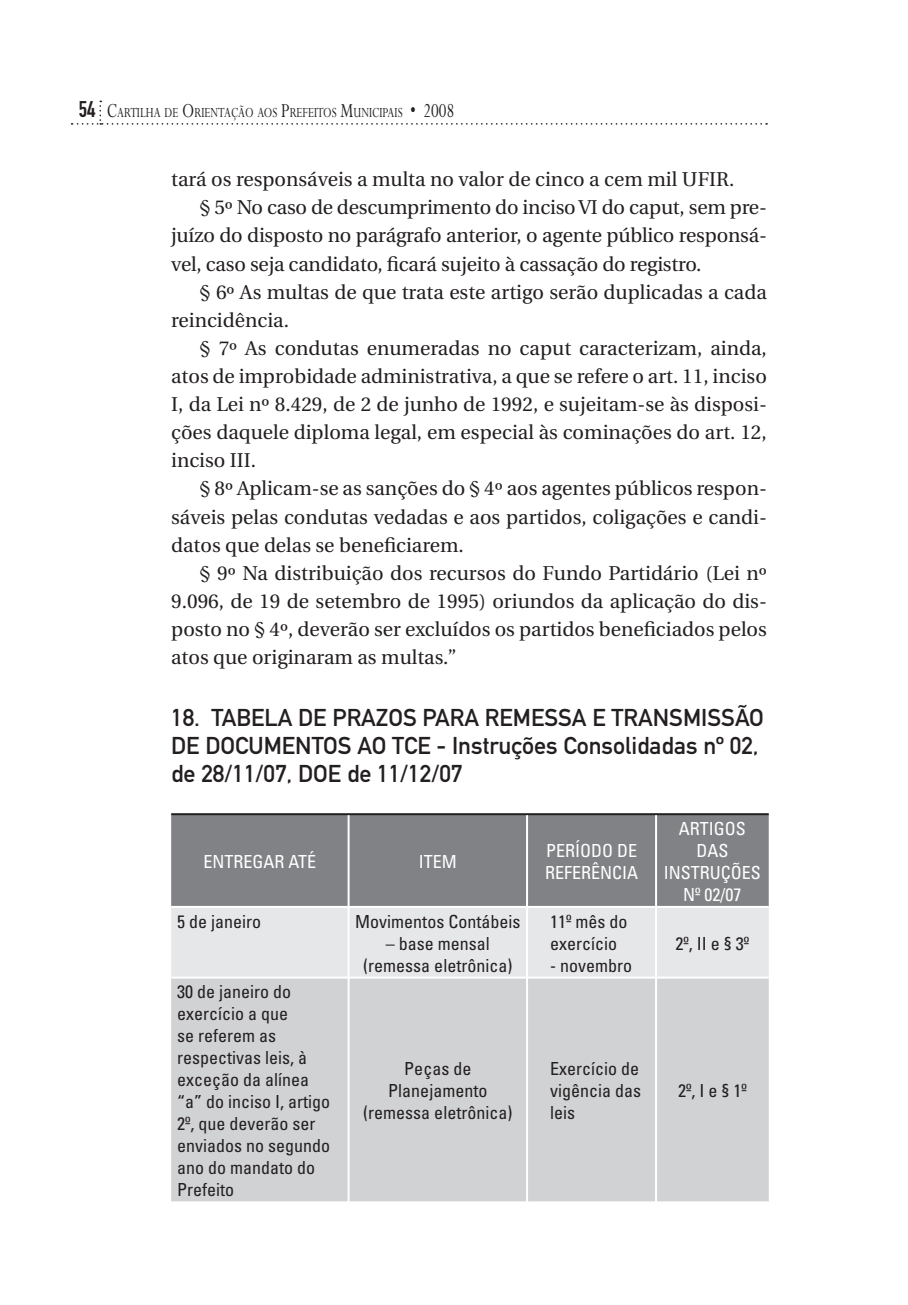
<style>
.page{position:relative;width:908px;height:1305px;background:#fff}
.page>*{position:absolute;margin:0;border:0;box-sizing:border-box;transform-origin:0 0}
.t1{font:24px/28.2px "DIN Mittelschrift Std";color:#231f20}
.t2{font:20px "Utopia";color:#231f20}
.t3{font:condensed 18px/22px "Univers";color:#231f20;text-align:center}
.t4{font:condensed 18px/22px "Univers";color:#fff}
.t5{font:15.6px "Perpetua";color:#231f20;scale:.75 1}
.s1{font-family:"DIN Engschrift Std";font-size:22.4px}
.s2{font-size:22.4px}
</style>
<div class="page">
<svg style="left:72px;top:101px;width:695px;height:24px"></svg>
<div style="left:171px;top:815px;width:597px;height:91px;background:#808285"></div>
<div style="left:171px;top:908px;width:597px;height:68px;background:#e6e7e9"></div>
<div style="left:171px;top:978px;width:597px;height:223px;background:#d1d2d4"></div>
<hr style="left:171px;top:813px;width:485px;height:2px;background:#231f20">
<hr style="left:656px;top:813px;width:112px;height:2px;background:#231f20">
<hr style="left:347px;top:815px;width:2px;height:91px;background:#fff">
<hr style="left:526px;top:815px;width:2px;height:91px;background:#fff">
<hr style="left:655px;top:815px;width:2px;height:91px;background:#fff">
<hr style="left:347px;top:908px;width:2px;height:68px;background:#fff">
<hr style="left:526px;top:908px;width:2px;height:68px;background:#fff">
<hr style="left:655px;top:908px;width:2px;height:68px;background:#fff">
<hr style="left:347px;top:978px;width:2px;height:223px;background:#fff">
<hr style="left:526px;top:978px;width:2px;height:223px;background:#fff">
<hr style="left:655px;top:978px;width:2px;height:223px;background:#fff">
<p class="t5" style="left:79px;top:107px;width:502px"><span class="s1">54</span> <span class="s2">C</span>ARTILHA DE <span class="s2">O</span>RIENTAÇÃO AOS <span class="s2">P</span>REFEITOS <span class="s2">M</span>UNICIPAIS <span class="s2">• 2008</span></p>
<p class="t2" style="left:171px;top:171px;width:564px">tará os responsáveis a multa no valor de cinco a cem mil UFIR.</p>
<p class="t2" style="left:199px;top:199px;width:568px">§ 5º No caso de descumprimento do inciso VI do caput, sem pre-</p>
<p class="t2" style="left:171px;top:227px;width:597px">juízo do disposto no parágrafo anterior, o agente público responsá-</p>
<p class="t2" style="left:171px;top:256px;width:531px">vel, caso seja candidato, ficará sujeito à cassação do registro.</p>
<p class="t2" style="left:199px;top:284px;width:568px">§ 6º As multas de que trata este artigo serão duplicadas a cada</p>
<p class="t2" style="left:171px;top:312px;width:119px">reincidência.</p>
<p class="t2" style="left:199px;top:340px;width:568px">§ 7º As condutas enumeradas no caput caracterizam, ainda,</p>
<p class="t2" style="left:171px;top:368px;width:597px">atos de improbidade administrativa, a que se refere o art. 11, inciso</p>
<p class="t2" style="left:171px;top:396px;width:597px">I, da Lei nº 8.429, de 2 de junho de 1992, e sujeitam-se às disposi-</p>
<p class="t2" style="left:171px;top:424px;width:597px">ções daquele diploma legal, em especial às cominações do art. 12,</p>
<p class="t2" style="left:171px;top:452px;width:86px">inciso III.</p>
<p class="t2" style="left:199px;top:480px;width:568px">§ 8º Aplicam-se as sanções do § 4º aos agentes públicos respon-</p>
<p class="t2" style="left:171px;top:508px;width:597px">sáveis pelas condutas vedadas e aos partidos, coligações e candi-</p>
<p class="t2" style="left:171px;top:537px;width:294px">datos que delas se beneficiarem.</p>
<p class="t2" style="left:199px;top:565px;width:568px">§ 9º Na distribuição dos recursos do Fundo Partidário (Lei nº</p>
<p class="t2" style="left:171px;top:593px;width:597px">9.096, de 19 de setembro de 1995) oriundos da aplicação do dis-</p>
<p class="t2" style="left:171px;top:621px;width:597px">posto no § 4º, deverão ser excluídos os partidos beneficiados pelos</p>
<p class="t2" style="left:171px;top:649px;width:287px">atos que originaram as multas.”</p>
<p class="t1" style="left:171px;top:706px;width:594px">18. TABELA DE PRAZOS PARA REMESSA E TRANSMISSÃO<br>DE DOCUMENTOS AO TCE - Instruções Consolidadas nº 02, de 28/11/07, DOE de 11/12/07</p>
<p class="t4" style="left:203px;top:852px;width:114px">ENTREGAR ATÉ</p>
<p class="t4" style="left:418px;top:852px;width:39px">ITEM</p>
<p class="t3" style="left:177px;top:911px;width:85px">5 de janeiro</p>
<p class="t3" style="left:355px;top:911px;width:166px">Movimentos Contábeis</p>
<p class="t3" style="left:363px;top:933px;width:150px">– base mensal (remessa eletrônica)</p>
<p class="t4" style="left:545px;top:841px;width:95px">PERÍODO DE<br>REFERÊNCIA</p>
<p class="t3" style="left:550px;top:911px;width:79px;text-align:left">11º mês do exercício</p>
<p class="t3" style="left:550px;top:955px;width:83px">- novembro</p>
<p class="t3" style="left:177px;top:982px;width:154px;text-align:left">30 de janeiro do exercício a que<br>se referem as respectivas leis, à exceção da alínea “a” do inciso I, artigo<br>2º, que deverão ser enviados no segundo ano do mandato do<br>Prefeito</p>
<p class="t3" style="left:363px;top:1059px;width:150px">Peças de<br>Planejamento (remessa eletrônica)</p>
<p class="t3" style="left:550px;top:1059px;width:92px;text-align:justify">Exercício de vigência das leis</p>
<p class="t4" style="left:663px;top:819px;width:99px;text-align:center">ARTIGOS<br>DAS<br>INSTRUÇÕES<br>Nº 02/07</p>
<p class="t3" style="left:675px;top:933px;width:75px">2º, II e § 3º</p>
<p class="t3" style="left:678px;top:1081px;width:70px">2º, I e § 1º</p>
</div>
